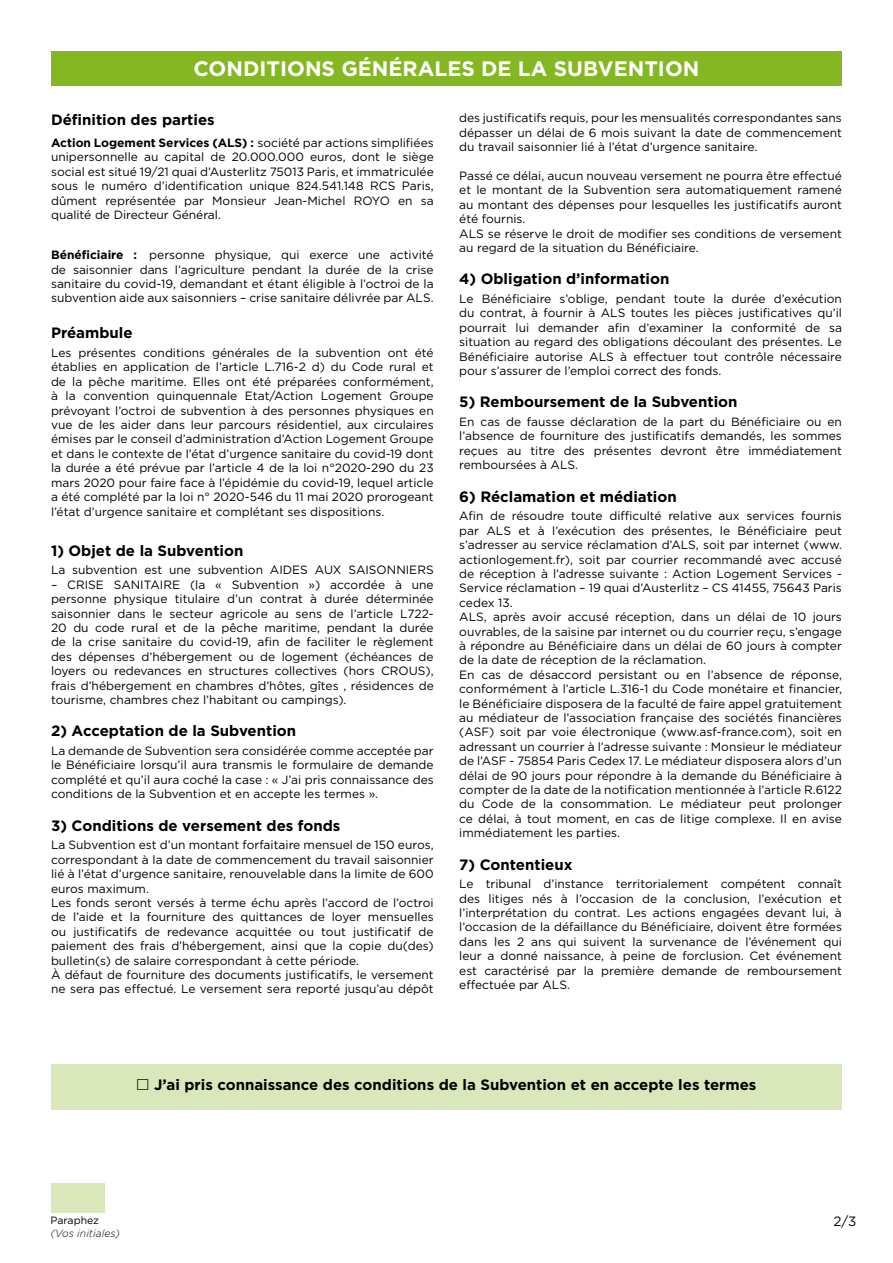
<style>
.page{position:relative;width:893px;height:1263px;background:#fff}
.page>*{position:absolute;margin:0;border:0;box-sizing:border-box;transform-origin:0 0}
.t1{font:700 21px "Gotham";color:#fff}
.t2{font:700 15px "Gotham";color:#000}
.t3{font:13.5px "Gotham";color:#000}
.t4{font:12px/14.4px "Gotham";color:#000;text-align:justify}
.t5{font:italic 300 10.5px "Gotham";color:#000}
.t6{font:10.5px "Gotham";color:#000}
.s1{font-weight:700}
</style>
<div class="page">
<div style="left:51px;top:51px;width:791px;height:34px;background:#85b723"></div>
<div style="left:51px;top:1064px;width:791px;height:46px;background:#d9e7ba"></div>
<div style="left:51px;top:1183px;width:54px;height:29px;background:#d9e7ba"></div>
<h1 class="t1" style="left:194px;top:55px;width:507px">CONDITIONS GÉNÉRALES DE LA SUBVENTION</h1>
<p class="t2" style="left:51px;top:109px;width:165px">Définition des parties</p>
<p class="t4" style="left:51px;top:135px;width:384px"><span class="s1">Action Logement Services (ALS) :</span> société par actions simplifiées unipersonnelle au capital de 20.000.000 euros, dont le siège social est situé 19/21 quai d’Austerlitz 75013 Paris, et immatriculée sous le numéro d’identification unique 824.541.148 RCS Paris, dûment représentée par Monsieur Jean-Michel ROYO en sa qualité de Directeur Général.</p>
<p class="t4" style="left:51px;top:247px;width:384px"><span class="s1">Bénéficiaire :</span> personne physique, qui exerce une activité de saisonnier dans l’agriculture pendant la durée de la crise sanitaire du covid-19, demandant et étant éligible à l’octroi de la subvention aide aux saisonniers – crise sanitaire délivrée par ALS.</p>
<p class="t2" style="left:51px;top:323px;width:83px">Préambule</p>
<p class="t4" style="left:51px;top:345px;width:384px">Les présentes conditions générales de la subvention ont été établies en application de l’article L.716-2 d) du Code rural et de la pêche maritime. Elles ont été préparées conformément, à la convention quinquennale Etat/Action Logement Groupe prévoyant l’octroi de subvention à des personnes physiques en vue de les aider dans leur parcours résidentiel, aux circulaires émises par le conseil d’administration d’Action Logement Groupe et dans le contexte de l’état d’urgence sanitaire du covid-19 dont la durée a été prévue par l’article 4 de la loi n°2020-290 du 23 mars 2020 pour faire face à l’épidémie du covid-19, lequel article a été complété par la loi n° 2020-546 du 11 mai 2020 prorogeant l’état d’urgence sanitaire et complétant ses dispositions.</p>
<p class="t2" style="left:51px;top:540px;width:194px">1) Objet de la Subvention</p>
<p class="t4" style="left:51px;top:563px;width:384px">La subvention est une subvention AIDES AUX SAISONNIERS</p>
<p class="t4" style="left:51px;top:577px;width:384px">– CRISE SANITAIRE (la « Subvention ») accordée à une personne physique titulaire d’un contrat à durée déterminée saisonnier dans le secteur agricole au sens de l’article L722- 20 du code rural et de la pêche maritime, pendant la durée de la crise sanitaire du covid-19, afin de faciliter le règlement des dépenses d’hébergement ou de logement (échéances de loyers ou redevances en structures collectives (hors CROUS), frais d’hébergement en chambres d’hôtes, gîtes , résidences de tourisme, chambres chez l’habitant ou campings).</p>
<p class="t2" style="left:51px;top:721px;width:247px">2) Acceptation de la Subvention</p>
<p class="t4" style="left:51px;top:743px;width:384px">La demande de Subvention sera considérée comme acceptée par le Bénéficiaire lorsqu’il aura transmis le formulaire de demande complété et qu’il aura coché la case : « J’ai pris connaissance des conditions de la Subvention et en accepte les termes ».</p>
<p class="t2" style="left:51px;top:815px;width:291px">3) Conditions de versement des fonds</p>
<p class="t4" style="left:51px;top:838px;width:384px;text-align:left">La Subvention est d’un montant forfaitaire mensuel de 150 euros, correspondant à la date de commencement du travail saisonnier lié à l’état d’urgence sanitaire, renouvelable dans la limite de 600 euros maximum.<br>Les fonds seront versés à terme échu après l’accord de l’octroi de l’aide et la fourniture des quittances de loyer mensuelles ou justificatifs de redevance acquittée ou tout justificatif de paiement des frais d’hébergement, ainsi que la copie du(des) bulletin(s) de salaire correspondant à cette période.<br>À défaut de fourniture des documents justificatifs, le versement ne sera pas effectué. Le versement sera reporté jusqu’au dépôt</p>
<p class="t4" style="left:459px;top:111px;width:384px">des justificatifs requis, pour les mensualités correspondantes sans dépasser un délai de 6 mois suivant la date de commencement du travail saisonnier lié à l’état d’urgence sanitaire.</p>
<p class="t4" style="left:459px;top:168px;width:384px;text-align:left">Passé ce délai, aucun nouveau versement ne pourra être effectué et le montant de la Subvention sera automatiquement ramené au montant des dépenses pour lesquelles les justificatifs auront été fournis.<br>ALS se réserve le droit de modifier ses conditions de versement au regard de la situation du Bénéficiaire.</p>
<p class="t2" style="left:459px;top:269px;width:212px">4) Obligation d’information</p>
<p class="t4" style="left:459px;top:291px;width:384px">Le Bénéficiaire s’oblige, pendant toute la durée d’exécution du contrat, à fournir à ALS toutes les pièces justificatives qu’il pourrait lui demander afin d’examiner la conformité de sa situation au regard des obligations découlant des présentes. Le Bénéficiaire autorise ALS à effectuer tout contrôle nécessaire pour s’assurer de l’emploi correct des fonds.</p>
<p class="t2" style="left:459px;top:392px;width:280px">5) Remboursement de la Subvention</p>
<p class="t4" style="left:459px;top:414px;width:384px">En cas de fausse déclaration de la part du Bénéficiaire ou en l’absence de fourniture des justificatifs demandés, les sommes reçues au titre des présentes devront être immédiatement remboursées à ALS.</p>
<p class="t2" style="left:459px;top:486px;width:219px">6) Réclamation et médiation</p>
<p class="t4" style="left:459px;top:509px;width:384px;text-align:left">Afin de résoudre toute difficulté relative aux services fournis par ALS et à l’exécution des présentes, le Bénéficiaire peut s’adresser au service réclamation d’ALS, soit par internet (www. actionlogement.fr), soit par courrier recommandé avec accusé de réception à l’adresse suivante : Action Logement Services - Service réclamation – 19 quai d’Austerlitz – CS 41455, 75643 Paris cedex 13.<br>ALS, après avoir accusé réception, dans un délai de 10 jours ouvrables, de la saisine par internet ou du courrier reçu, s’engage à répondre au Bénéficiaire dans un délai de 60 jours à compter de la date de réception de la réclamation.<br>En cas de désaccord persistant ou en l’absence de réponse, conformément à l’article L.316-1 du Code monétaire et financier, le Bénéficiaire disposera de la faculté de faire appel gratuitement au médiateur de l’association française des sociétés financières (ASF) soit par voie électronique (www.asf-france.com), soit en adressant un courrier à l’adresse suivante : Monsieur le médiateur de l’ASF - 75854 Paris Cedex 17. Le médiateur disposera alors d’un délai de 90 jours pour répondre à la demande du Bénéficiaire à compter de la date de la notification mentionnée à l’article R.6122 du Code de la consommation. Le médiateur peut prolonger ce délai, à tout moment, en cas de litige complexe. Il en avise immédiatement les parties.</p>
<p class="t2" style="left:459px;top:854px;width:115px">7) Contentieux</p>
<p class="t4" style="left:459px;top:876px;width:384px">Le tribunal d’instance territorialement compétent connaît des litiges nés à l’occasion de la conclusion, l’exécution et l’interprétation du contrat. Les actions engagées devant lui, à l’occasion de la défaillance du Bénéficiaire, doivent être formées dans les 2 ans qui suivent la survenance de l’événement qui leur a donné naissance, à peine de forclusion. Cet événement est caractérisé par la première demande de remboursement effectuée par ALS.</p>
<p class="t2" style="left:154px;top:1075px;width:604px">J’ai pris connaissance des conditions de la Subvention et en accepte les termes</p>
<p class="t6" style="left:51px;top:1214px;width:50px">Paraphez</p>
<p class="t3" style="left:833px;top:1212px;width:25px">2/3</p>
<p class="t5" style="left:51px;top:1226px;width:71px">(Vos initiales)</p>
</div>
